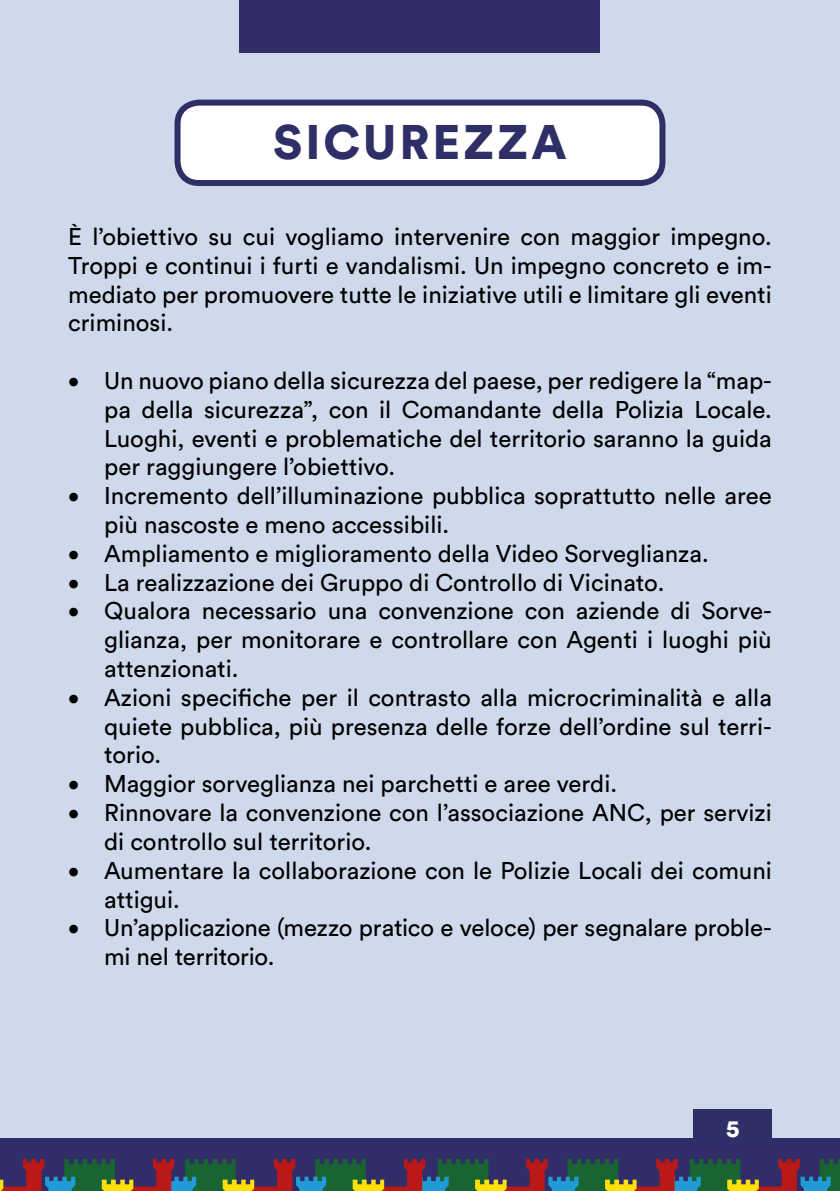
<style>
.page{position:relative;width:840px;height:1191px;background:#fff}
.page>*{position:absolute;margin:0;border:0;box-sizing:border-box;transform-origin:0 0}
.t1{font:900 48px "Circular Std";letter-spacing:.06em;color:#2f2e67}
.t2{font:24px/28.8px "Circular Std";color:#000;text-align:justify}
.t3{font:900 24px "Circular Std";color:#fff}
</style>
<div class="page">
<div style="left:0;top:0;width:839px;height:1166px;background:#ced9eb"></div>
<div style="left:693px;top:1109px;width:78px;height:57px;background:#2f2e67"></div>
<div style="left:0;top:1138px;width:839px;height:53px;background:#302d68"></div>
<div style="left:240px;top:0;width:360px;height:53px;background:#302d68"></div>
<svg style="left:0;top:1158px;width:839px;height:33px"></svg>
<div style="left:177px;top:103px;width:485px;height:80px;background:#fff;border-radius:22px"></div>
<div style="left:174px;top:100px;width:491px;height:86px;border:6px solid #2f2e67;border-radius:22px"></div>
<h1 class="t1" style="left:273px;top:110px;width:295px">SICUREZZA</h1>
<p class="t2" style="left:68px;top:222px;width:705px">È l’obiettivo su cui vogliamo intervenire con maggior impegno.<br>Troppi e continui i furti e vandalismi. Un impegno concreto e im&shy;mediato per promuovere tutte le iniziative utili e limitare gli eventi criminosi.</p>
<p class="t2" style="left:104px;top:366px;width:669px;text-indent:-36px">• Un nuovo piano della sicurezza del paese, per redigere la “map&shy;pa della sicurezza”, con il Comandante della Polizia Locale.<br>Luoghi, eventi e problematiche del territorio saranno la guida per raggiungere l’obiettivo.</p>
<p class="t2" style="left:104px;top:481px;width:668px;text-indent:-36px">• Incremento dell’illuminazione pubblica soprattutto nelle aree più nascoste e meno accessibili.</p>
<p class="t2" style="left:68px;top:538px;width:641px">• Ampliamento e miglioramento della Video Sorveglianza.</p>
<p class="t2" style="left:68px;top:567px;width:597px">• La realizzazione dei Gruppo di Controllo di Vicinato.</p>
<p class="t2" style="left:104px;top:596px;width:669px;text-indent:-36px">• Qualora necessario una convenzione con aziende di Sorve&shy;glianza, per monitorare e controllare con Agenti i luoghi più attenzionati.</p>
<p class="t2" style="left:104px;top:682px;width:669px;text-indent:-36px">• Azioni specifiche per il contrasto alla microcriminalità e alla quiete pubblica, più presenza delle forze dell’ordine sul terri&shy;torio.</p>
<p class="t2" style="left:68px;top:769px;width:550px">• Maggior sorveglianza nei parchetti e aree verdi.</p>
<p class="t2" style="left:104px;top:798px;width:669px;text-indent:-36px">• Rinnovare la convenzione con l’associazione ANC, per servizi di controllo sul territorio.</p>
<p class="t2" style="left:104px;top:855px;width:669px;text-indent:-36px">• Aumentare la collaborazione con le Polizie Locali dei comuni attigui.</p>
<p class="t2" style="left:104px;top:913px;width:668px;text-indent:-36px">• Un’applicazione (mezzo pratico e veloce) per segnalare proble&shy;mi nel territorio.</p>
<p class="t3" style="left:725px;top:1112px;width:15px">5</p>
</div>
